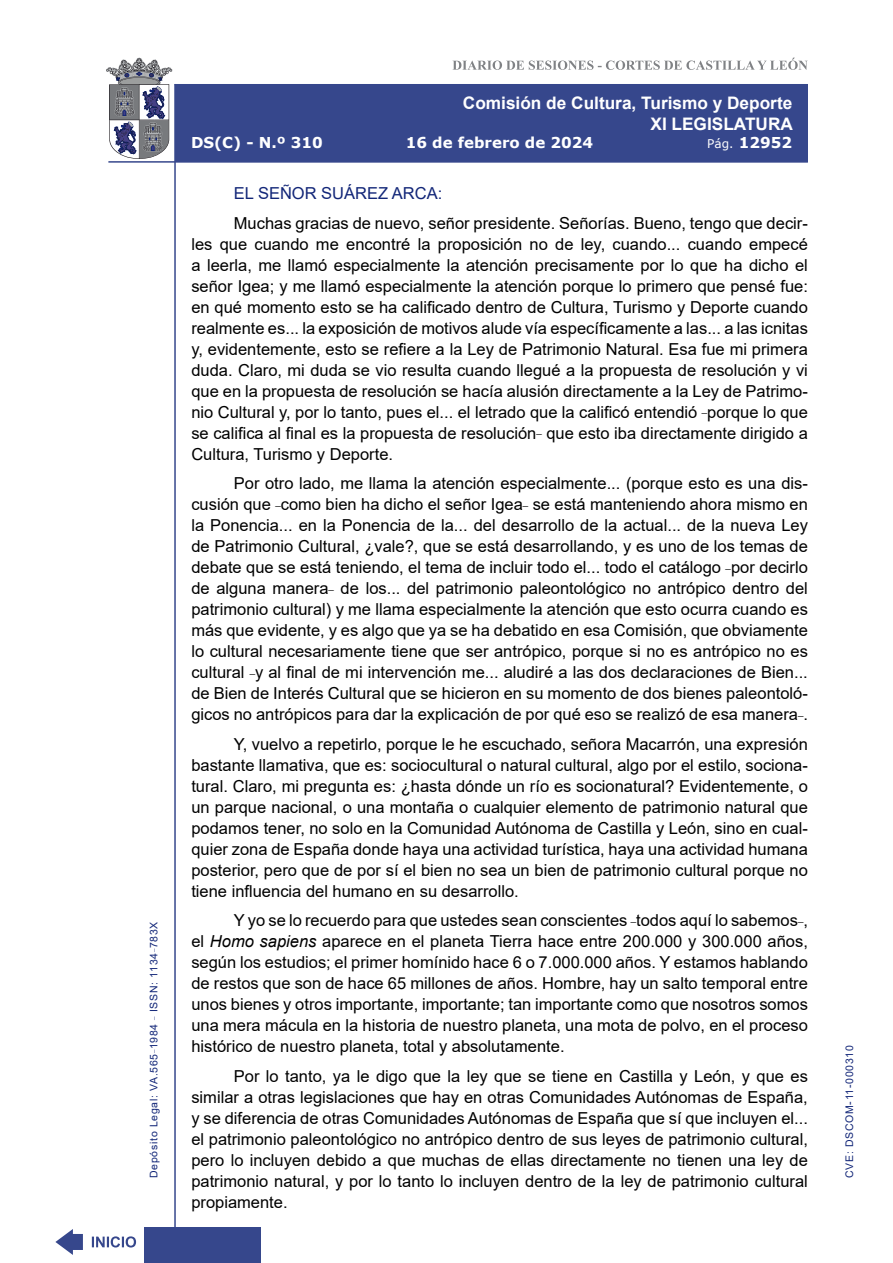
<style>
.page{position:relative;width:893px;height:1263px;background:#fff}
.page>*{position:absolute;margin:0;border:0;box-sizing:border-box;transform-origin:0 0}
.t1{font:700 17.25px/20.7px "Arial";color:#fff;text-align:right}
.t2{font:16.5px/21px "Arial";color:#000;text-align:justify}
.Orador{font:16.5px "Arial";color:#122678}
.t3{font:700 15px "Verdana";color:#fff}
.t4{font:10.5px "Arial";letter-spacing:.065em;color:#122678}
.s1{font-weight:400;font-size:12px}
.s2{font-style:italic}
</style>
<div class="page">
<svg style="left:452px;top:58px;width:356px;height:12px"></svg>
<hr style="left:174px;top:84px;width:2px;height:1179px;background:#36478c">
<div style="left:144px;top:1227px;width:117px;height:36px;background:#36478c"></div>
<div style="left:175px;top:84px;width:633px;height:78px;background:#36478c"></div>
<hr style="left:108px;top:161px;width:700px;height:2px;background:#36478c">
<svg style="left:92px;top:1236px;width:44px;height:11px"></svg>
<svg style="left:55px;top:1229px;width:28px;height:26px"></svg>
<svg style="left:106px;top:58px;width:66px;height:101px"></svg>
<p class="t4" style="left:146px;top:1178px;width:258px;rotate:-90deg">Depósito Legal: VA.565<sup>_</sup>1984 <sup>_</sup> ISSN: 1134<sup>_</sup>783X</p>
<p class="t1" style="left:463px;top:93px;width:332px">Comisión de Cultura, Turismo y Deporte<br>XI LEGISLATURA</p>
<p class="t3" style="left:191px;top:132px;width:133px">DS(C) - N.º 310</p>
<p class="t3" style="left:406px;top:132px;width:189px">16 de febrero de 2024</p>
<p class="t3" style="left:707px;top:132px;width:86px"><span class="s1">Pág.</span> 12952</p>
<p class="Orador" style="left:234px;top:182px;width:210px">EL SEÑOR SUÁREZ ARCA:</p>
<p class="t2" style="left:191px;top:212px;width:618px;text-indent:43px">Muchas gracias de nuevo, señor presidente. Señorías. Bueno, tengo que decir&shy;les que cuando me encontré la proposición no de ley, cuando... cuando empecé a leerla, me llamó especialmente la atención precisamente por lo que ha dicho el señor Igea; y me llamó especialmente la atención porque lo primero que pensé fue: en qué momento esto se ha calificado dentro de Cultura, Turismo y Deporte cuando realmente es... la exposición de motivos alude vía específicamente a las... a las icnitas y, evidentemente, esto se refiere a la Ley de Patrimonio Natural. Esa fue mi primera duda. Claro, mi duda se vio resulta cuando llegué a la propuesta de resolución y vi que en la propuesta de resolución se hacía alusión directamente a la Ley de Patrimo&shy;nio Cultural y, por lo tanto, pues el... el letrado que la calificó entendió <sup>_</sup>porque lo que se califica al final es la propuesta de resolución<sup>_</sup> que esto iba directamente dirigido a Cultura, Turismo y Deporte.</p>
<p class="t2" style="left:191px;top:473px;width:618px;text-indent:43px">Por otro lado, me llama la atención especialmente... (porque esto es una dis&shy;cusión que <sup>_</sup>como bien ha dicho el señor Igea<sup>_</sup> se está manteniendo ahora mismo en la Ponencia... en la Ponencia de la... del desarrollo de la actual... de la nueva Ley de Patrimonio Cultural, ¿vale?, que se está desarrollando, y es uno de los temas de debate que se está teniendo, el tema de incluir todo el... todo el catálogo <sup>_</sup>por decirlo de alguna manera<sup>_</sup> de los... del patrimonio paleontológico no antrópico dentro del patrimonio cultural) y me llama especialmente la atención que esto ocurra cuando es más que evidente, y es algo que ya se ha debatido en esa Comisión, que obviamente lo cultural necesariamente tiene que ser antrópico, porque si no es antrópico no es cultural <sup>_</sup>y al final de mi intervención me... aludiré a las dos declaraciones de Bien... de Bien de Interés Cultural que se hicieron en su momento de dos bienes paleontoló&shy;gicos no antrópicos para dar la explicación de por qué eso se realizó de esa manera<sup>_</sup>.</p>
<p class="t2" style="left:191px;top:733px;width:618px;text-indent:43px">Y, vuelvo a repetirlo, porque le he escuchado, señora Macarrón, una expresión bastante llamativa, que es: sociocultural o natural cultural, algo por el estilo, sociona&shy;tural. Claro, mi pregunta es: ¿hasta dónde un río es socionatural? Evidentemente, o un parque nacional, o una montaña o cualquier elemento de patrimonio natural que podamos tener, no solo en la Comunidad Autónoma de Castilla y León, sino en cual&shy;quier zona de España donde haya una actividad turística, haya una actividad humana posterior, pero que de por sí el bien no sea un bien de patrimonio cultural porque no tiene influencia del humano en su desarrollo.</p>
<p class="t2" style="left:191px;top:910px;width:618px;text-indent:43px">Y yo se lo recuerdo para que ustedes sean conscientes <sup>_</sup>todos aquí lo sabemos<sup>_</sup>, el <span class="s2">Homo sapiens</span> aparece en el planeta Tierra hace entre 200.000 y 300.000 años, según los estudios; el primer homínido hace 6 o 7.000.000 años. Y estamos hablando de restos que son de hace 65 millones de años. Hombre, hay un salto temporal entre unos bienes y otros importante, importante; tan importante como que nosotros somos una mera mácula en la historia de nuestro planeta, una mota de polvo, en el proceso histórico de nuestro planeta, total y absolutamente.</p>
<p class="t2" style="left:191px;top:1065px;width:618px;text-indent:43px">Por lo tanto, ya le digo que la ley que se tiene en Castilla y León, y que es similar a otras legislaciones que hay en otras Comunidades Autónomas de España, y se diferencia de otras Comunidades Autónomas de España que sí que incluyen el... el patrimonio paleontológico no antrópico dentro de sus leyes de patrimonio cultural, pero lo incluyen debido a que muchas de ellas directamente no tienen una ley de patrimonio natural, y por lo tanto lo incluyen dentro de la ley de patrimonio cultural propiamente.</p>
<p class="t4" style="left:842px;top:1178px;width:134px;rotate:-90deg">CVE: DSCOM-11-000310</p>
</div>
